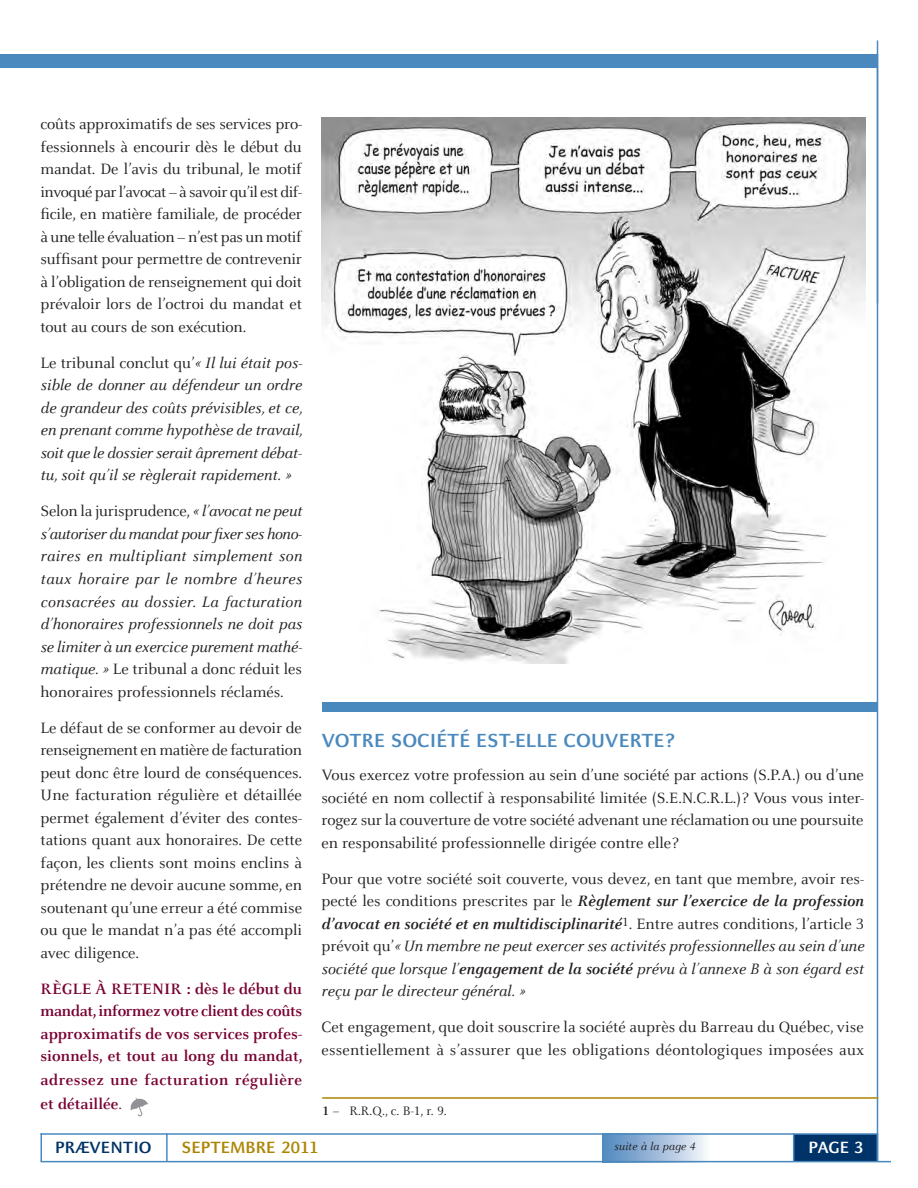
<style>
.page{position:relative;width:918px;height:1188px;background:#fff}
.page>*{position:absolute;margin:0;border:0;box-sizing:border-box;transform-origin:0 0}
.t1{font:700 21px "Barreau Sans";color:#4a89be}
.t2{font:700 18px "Barreau Sans";color:#ad8504}
.t3{font:700 18px "Barreau Sans";color:#003367}
.t4{font:700 18px "Barreau Sans";color:#fff}
.t5{font:16.5px/22.5px "Barreau";color:#231f20;text-align:justify}
.t6{font:italic 16.5px/22.5px "Barreau";letter-spacing:-.01em;color:#231f20;text-align:justify}
.t7{font:700 16.5px/22.5px "Barreau";letter-spacing:.005em;color:#780031;text-align:justify}
.t8{font:700 16.5px/24px "Barreau";letter-spacing:.03em;color:#780031}
.t9{font:13.5px "Barreau";color:#231f20}
.t10{font:italic 12px "Barreau";color:#231f20}
.s1{font-style:normal}
.s2{font-weight:400}
.s3{font-weight:700;font-style:italic}
.s4{font-style:italic}
.s5{font-weight:700}
</style>
<div class="page">
<div style="left:602px;top:1134px;width:107px;height:28px;background:linear-gradient(to right,#4c84bd,#f3f4fa)"></div>
<div style="left:602px;top:54px;width:276px;height:14px;background:#4a89be"></div>
<div style="left:794px;top:1134px;width:84px;height:27px;background:#003367"></div>
<hr style="left:40px;top:1133px;width:838px;height:2px;background:#4a89be">
<hr style="left:40px;top:1161px;width:851px;height:1px;background:#4a89be">
<div style="left:0;top:54px;width:623px;height:14px;background:#4a89be"></div>
<svg style="left:793px;top:1133px;width:1px;height:28px"></svg>
<hr style="left:166px;top:1133px;width:2px;height:29px;background:#4a89be">
<hr style="left:40px;top:1133px;width:2px;height:29px;background:#4a89be">
<hr style="left:877px;top:54px;width:1px;height:1108px;background:#4a89be">
<svg style="left:130px;top:1098px;width:18px;height:19px"></svg>
<hr style="left:322px;top:1097px;width:556px;height:2px;background:#ad8504">
<hr style="left:877px;top:40px;width:1px;height:263px;background:#4a89be">
<img style="left:321px;top:117px;width:544px;height:546px">
<div style="left:322px;top:702px;width:556px;height:9px;background:#4a89be"></div>
<p class="t5" style="left:40px;top:113px;width:263px">coûts approximatifs de ses services pro&shy;fessionnels à encourir dès le début du mandat. De l’avis du tribunal, le motif invoqué par l’avocat – à savoir qu’il est dif&shy;ficile, en matière familiale, de procéder à une telle évaluation – n’est pas un motif suffisant pour permettre de contrevenir à l’obligation de renseignement qui doit prévaloir lors de l’octroi du mandat et tout au cours de son exécution.</p>
<p class="t6" style="left:40px;top:352px;width:264px"><span class="s1">Le tribunal conclut qu’</span>« Il lui était pos&shy;sible de donner au défendeur un ordre de grandeur des coûts prévisibles, et ce, en prenant comme hypothèse de travail, soit que le dossier serait âprement débat&shy;tu, soit qu’il se règlerait rapidement. »</p>
<p class="t6" style="left:40px;top:500px;width:263px"><span class="s1">Selon la jurisprudence,</span> « l’avocat ne peut s’autoriser du mandat pour fixer ses hono&shy;raires en multipliant simplement son taux horaire par le nombre d’heures consacrées au dossier. La facturation d’honoraires professionnels ne doit pas se limiter à un exercice purement mathé&shy;matique. » <span class="s1">Le tribunal a donc réduit les honoraires professionnels réclamés.</span></p>
<p class="t5" style="left:40px;top:717px;width:263px">Le défaut de se conformer au devoir de renseignement en matière de facturation peut donc être lourd de conséquences.<br>Une facturation régulière et détaillée permet également d’éviter des contes&shy;tations quant aux honoraires. De cette façon, les clients sont moins enclins à prétendre ne devoir aucune somme, en soutenant qu’une erreur a été commise ou que le mandat n’a pas été accompli avec diligence.</p>
<p class="t7" style="left:40px;top:977px;width:264px">Règle à retenir : dès le début du mandat, informez votre client des coûts approximatifs de vos services profes&shy;sionnels, et tout au long du mandat,</p>
<p class="t8" style="left:40px;top:1068px;width:263px">adressez une facturation régulière et détaillée<span class="s2">.</span></p>
<p class="t1" style="left:321px;top:729px;width:354px">VOTRE SOCIÉTÉ EST-ELLE COUVERTE?</p>
<p class="t5" style="left:321px;top:764px;width:544px">Vous exercez votre profession au sein d’une société par actions (S.P.A.) ou d’une société en nom collectif à responsabilité limitée (S.E.N.C.R.L.)? Vous vous inter&shy;rogez sur la couverture de votre société advenant une réclamation ou une poursuite en responsabilité professionnelle dirigée contre elle?</p>
<p class="t5" style="left:321px;top:868px;width:544px">Pour que votre société soit couverte, vous devez, en tant que membre, avoir res&shy;pecté les conditions prescrites par le <span class="s3">Règlement sur l’exercice de la profession d’avocat en société et en multidisciplinarité</span><sup>1</sup>. Entre autres conditions, l’article 3 prévoit qu’<span class="s4">« Un membre ne peut exercer ses activités professionnelles au sein d’une société que lorsque l’</span><span class="s3">engagement de la société</span> <span class="s4">prévu à l’annexe B à son égard est reçu par le directeur général. »</span></p>
<p class="t5" style="left:321px;top:1016px;width:544px">Cet engagement, que doit souscrire la société auprès du Barreau du Québec, vise essentiellement à s’assurer que les obligations déontologiques imposées aux</p>
<p class="t9" style="left:322px;top:1104px;width:126px"><span class="s5">1</span> <span class="s4">–</span> R.R.Q., c. B-1, r. 9.</p>
<p class="t3" style="left:55px;top:1137px;width:98px">PRÆVENTIO</p>
<p class="t2" style="left:181px;top:1137px;width:139px">SEPTEMBRE 2011</p>
<p class="t4" style="left:808px;top:1137px;width:57px">PAGE 3</p>
<p class="t10" style="left:614px;top:1140px;width:83px">suite à la page 4</p>
</div>
